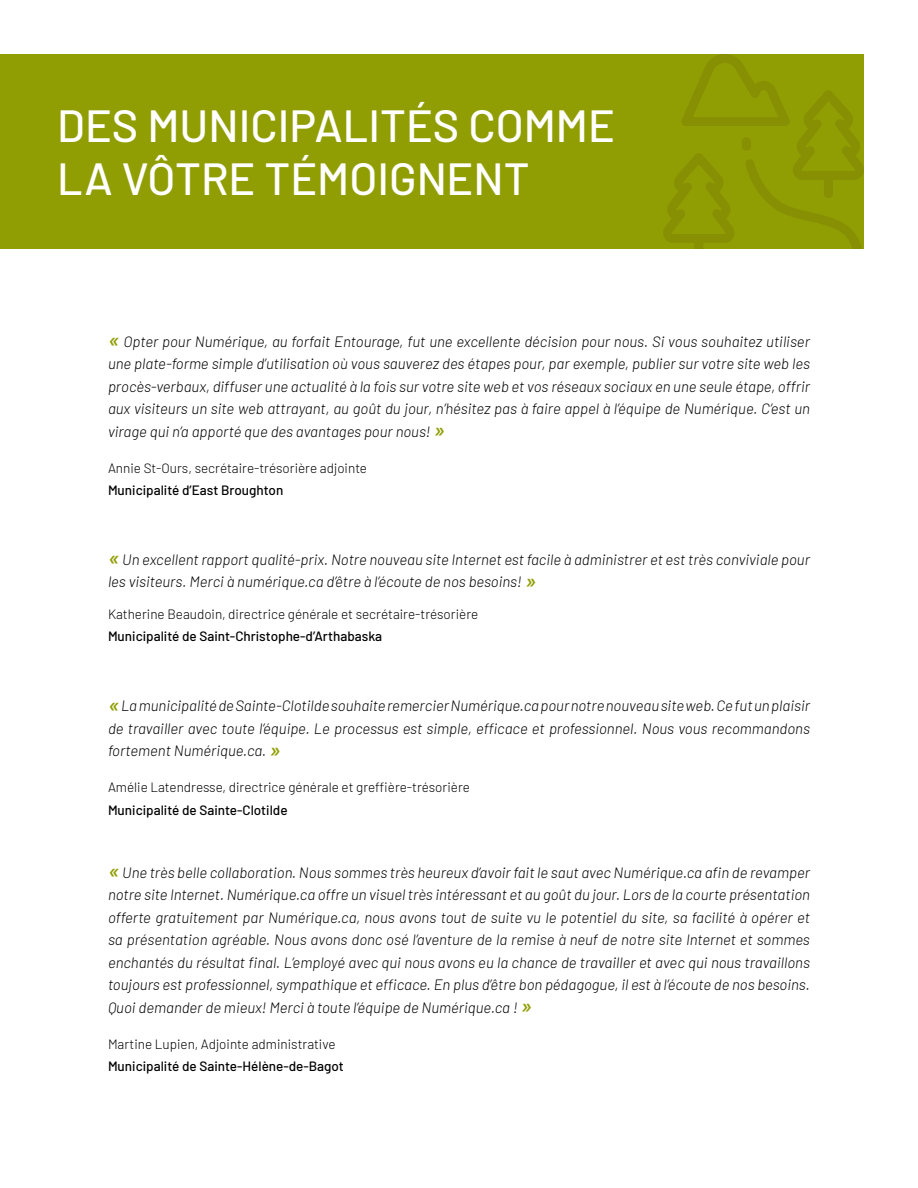
<style>
.page{position:relative;width:918px;height:1188px;background:#fff}
.page>*{position:absolute;margin:0;border:0;box-sizing:border-box;transform-origin:0 0}
.t1{font:500 45px/52.5px "Barlow";color:#fff}
.t2{font:italic 300 15px/22.5px "Barlow";color:#000;text-align:justify}
.t3{font:300 13.5px "Barlow";color:#000}
.t4{font:500 13.5px "Barlow";color:#000}
.s1{font-weight:500;font-size:22.5px;color:#919e03}
</style>
<div class="page">
<div style="left:0;top:54px;width:864px;height:196px;background:#919e03"></div>
<svg style="left:662px;top:54px;width:202px;height:196px"></svg>
<div style="left:824px;top:171px;width:9px;height:27px;background:#878f03;border-radius:5px"></div>
<h1 class="t1" style="left:57px;top:96px;width:559px">DES MUNICIPALITÉS COMME<br>LA VÔTRE TÉMOIGNENT</h1>
<p class="t2" style="left:108px;top:329px;width:704px"><span class="s1">«</span> Opter pour Numérique, au forfait Entourage, fut une excellente décision pour nous. Si vous souhaitez utiliser une plate-forme simple d’utilisation où vous sauverez des étapes pour, par exemple, publier sur votre site web les procès-verbaux, diffuser une actualité à la fois sur votre site web et vos réseaux sociaux en une seule étape, offrir aux visiteurs un site web attrayant, au goût du jour, n’hésitez pas à faire appel à l’équipe de Numérique. C’est un virage qui n’a apporté que des avantages pour nous! <span class="s1">»</span></p>
<p class="t3" style="left:108px;top:458px;width:261px">Annie St-Ours, secrétaire-trésorière adjointe</p>
<p class="t4" style="left:108px;top:480px;width:177px">Municipalité d’East Broughton</p>
<p class="t2" style="left:108px;top:547px;width:704px"><span class="s1">«</span> Un excellent rapport qualité-prix. Notre nouveau site Internet est facile à administrer et est très conviviale pour les visiteurs. Merci à numérique.ca d’être à l’écoute de nos besoins! <span class="s1">»</span></p>
<p class="t3" style="left:108px;top:604px;width:372px">Katherine Beaudoin, directrice générale et secrétaire-trésorière</p>
<p class="t4" style="left:108px;top:627px;width:276px">Municipalité de Saint-Christophe-d’Arthabaska</p>
<p class="t2" style="left:108px;top:693px;width:704px"><span class="s1">«</span> La municipalité de Sainte-Clotilde souhaite remercier Numérique.ca pour notre nouveau site web. Ce fut un plaisir de travailler avec toute l’équipe. Le processus est simple, efficace et professionnel. Nous vous recommandons fortement Numérique.ca. <span class="s1">»</span></p>
<p class="t3" style="left:108px;top:777px;width:364px">Amélie Latendresse, directrice générale et greffière-trésorière</p>
<p class="t4" style="left:108px;top:800px;width:181px">Municipalité de Sainte-Clotilde</p>
<p class="t2" style="left:108px;top:860px;width:704px"><span class="s1">«</span> Une très belle collaboration. Nous sommes très heureux d’avoir fait le saut avec Numérique.ca afin de revamper notre site Internet. Numérique.ca offre un visuel très intéressant et au goût du jour. Lors de la courte présentation offerte gratuitement par Numérique.ca, nous avons tout de suite vu le potentiel du site, sa facilité à opérer et sa présentation agréable. Nous avons donc osé l’aventure de la remise à neuf de notre site Internet et sommes enchantés du résultat final. L’employé avec qui nous avons eu la chance de travailler et avec qui nous travaillons toujours est professionnel, sympathique et efficace. En plus d’être bon pédagogue, il est à l’écoute de nos besoins.<br>Quoi demander de mieux! Merci à toute l’équipe de Numérique.ca ! <span class="s1">»</span></p>
<p class="t3" style="left:108px;top:1034px;width:229px">Martine Lupien, Adjointe administrative</p>
<p class="t4" style="left:108px;top:1056px;width:237px">Municipalité de Sainte-Hélène-de-Bagot</p>
</div>
